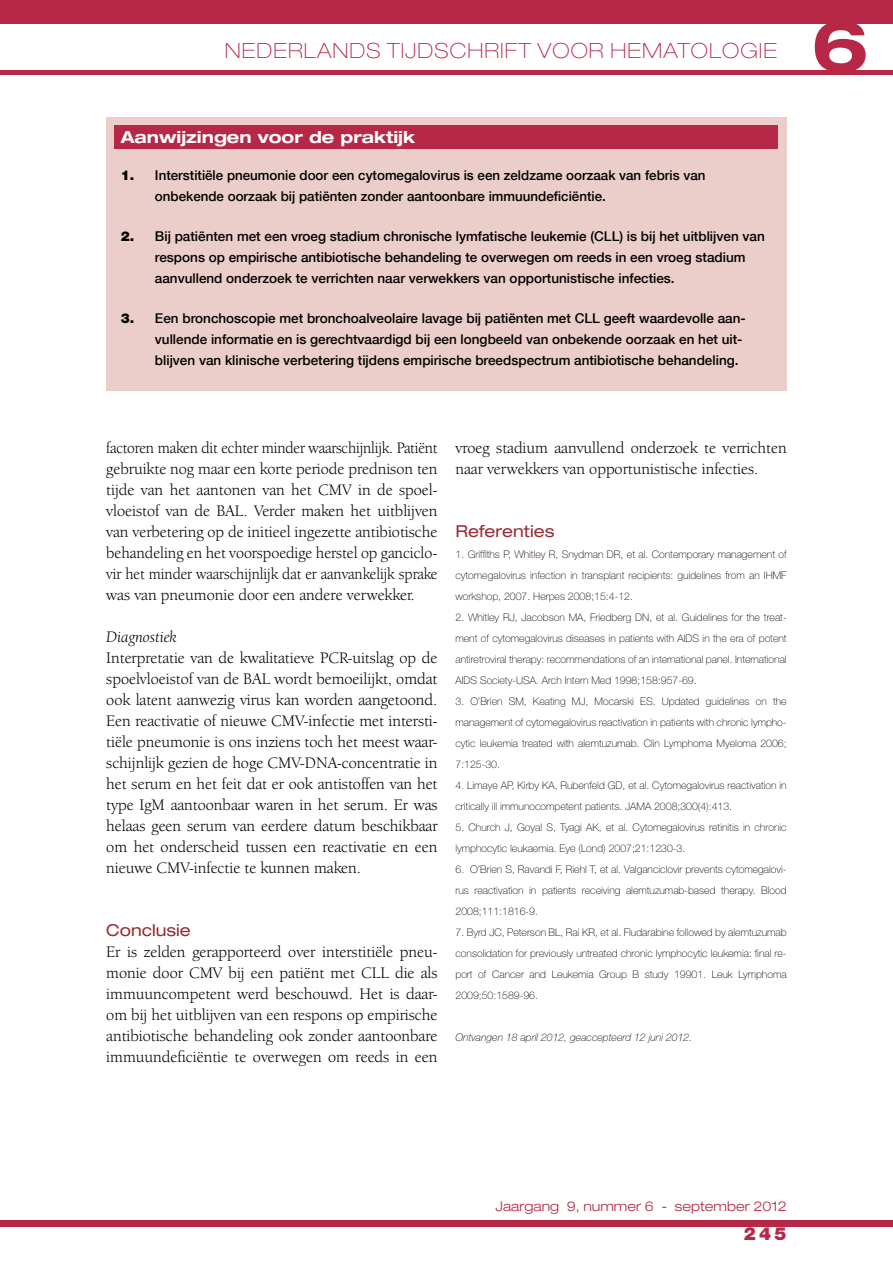
<style>
.page{position:relative;width:893px;height:1263px;background:#fff}
.page>*{position:absolute;margin:0;border:0;box-sizing:border-box;transform-origin:0 0}
.t1{font:700 expanded 70.5px "Helvetica Neue LT Std";color:#b72847}
.t2{font:100 expanded 21px "Helvetica Neue LT Std";letter-spacing:.05em;color:#b72847}
.t3{font:900 18px "Helvetica Neue LT Std";color:#b72847}
.t4{font:16.5px/21px "Berkeley Oldstyle IT Cby BT";color:#000;text-align:justify}
.t5{font:16.5px/21px "Berkeley Oldstyle IT Cby BT";color:#000;text-align:justify;scale:.95 1}
.t6{font:700 expanded 16.5px "Helvetica Neue LT Std";color:#fff}
.t7{font:expanded 16.5px "Helvetica Neue LT Std";color:#962e34}
.t8{font:italic 16.5px "Berkeley Oldstyle IT Cby BT";color:#000}
.t9{font:500 13.5px/21px "Helvetica Neue";color:#000}
.t10{font:300 expanded 13.5px "Helvetica Neue LT Std";color:#b72847}
.t11{font:100 10.5px/21px "Helvetica Neue LT Std";color:#000;text-align:justify}
.t12{font:italic 100 10.5px "Helvetica Neue LT Std";color:#000}
.s1{font-family:"Helvetica Neue LT Std";font-weight:900}
</style>
<div class="page">
<div style="left:0;top:0;width:893px;height:23px;background:#b72847"></div>
<div style="left:0;top:1220px;width:893px;height:7px;background:#b72847"></div>
<hr style="left:0;top:70px;width:893px;height:4px;background:#b72847">
<div style="left:106px;top:117px;width:681px;height:273px;background:#ebcec9"></div>
<div style="left:115px;top:126px;width:663px;height:23px;background:#b72847"></div>
<h2 class="t2" style="left:225px;top:38px;width:554px">NEDERLANDS TIJDSCHRIFT VOOR HEMATOLOGIE</h2>
<h3 class="t6" style="left:121px;top:127px;width:296px">Aanwijzingen voor de praktijk</h3>
<p class="t9" style="left:155px;top:164px;width:552px;text-indent:-34px"><span class="s1">1.</span> Interstitiële pneumonie door een cytomegalovirus is een zeldzame oorzaak van febris van onbekende oorzaak bij patiënten zonder aantoonbare immuundeficiëntie.</p>
<p class="t9" style="left:155px;top:226px;width:611px;text-indent:-34px"><span class="s1">2.</span> Bij patiënten met een vroeg stadium chronische lymfatische leukemie (CLL) is bij het uitblijven van respons op empirische antibiotische behandeling te overwegen om reeds in een vroeg stadium aanvullend onderzoek te verrichten naar verwekkers van opportunistische infecties.</p>
<p class="t9" style="left:155px;top:308px;width:592px;text-indent:-34px"><span class="s1">3.</span> Een bronchoscopie met bronchoalveolaire lavage bij patiënten met CLL geeft waardevolle aan&shy;vullende informatie en is gerechtvaardigd bij een longbeeld van onbekende oorzaak en het uit&shy;blijven van klinische verbetering tijdens empirische breedspectrum antibiotische behandeling.</p>
<h1 class="t1" style="left:811px;top:2px;width:59px">6</h1>
<p class="t5" style="left:106px;top:437px;width:350px">factoren maken dit echter minder waarschijnlijk. Patiënt gebruikte nog maar een korte periode prednison ten tijde van het aantonen van het CMV in de spoel&shy;vloeistof van de BAL. Verder maken het uitblijven van verbetering op de initieel ingezette antibiotische behandeling en het voorspoedige herstel op ganciclo&shy;vir het minder waarschijnlijk dat er aanvankelijk sprake was van pneumonie door een andere verwekker.</p>
<h3 class="t8" style="left:106px;top:627px;width:72px">Diagnostiek</h3>
<p class="t4" style="left:106px;top:647px;width:333px">Interpretatie van de kwalitatieve PCR-uitslag op de spoelvloeistof van de BAL wordt bemoeilijkt, omdat ook latent aanwezig virus kan worden aangetoond.<br>Een reactivatie of nieuwe CMV-infectie met intersti&shy;tiële pneumonie is ons inziens toch het meest waar&shy;schijnlijk gezien de hoge CMV-DNA-concentratie in het serum en het feit dat er ook antistoffen van het type IgM aantoonbaar waren in het serum. Er was helaas geen serum van eerdere datum beschikbaar om het onderscheid tussen een reactivatie en een nieuwe CMV-infectie te kunnen maken.</p>
<h3 class="t7" style="left:106px;top:920px;width:86px">Conclusie</h3>
<p class="t4" style="left:106px;top:941px;width:333px">Er is zelden gerapporteerd over interstitiële pneu&shy;monie door CMV bij een patiënt met CLL die als immuuncompetent werd beschouwd. Het is daar&shy;om bij het uitblijven van een respons op empirische antibiotische behandeling ook zonder aantoonbare immuundeficiëntie te overwegen om reeds in een</p>
<h3 class="t4" style="left:455px;top:437px;width:333px">vroeg stadium aanvullend onderzoek te verrichten naar verwekkers van opportunistische infecties.</h3>
<h3 class="t7" style="left:455px;top:521px;width:101px">Referenties</h3>
<p class="t11" style="left:455px;top:544px;width:333px">1. Griffiths P, Whitley R, Snydman DR, et al. Contemporary management of cytomegalovirus infection in transplant recipients: guidelines from an IHMF workshop, 2007. Herpes 2008;15:4-12.</p>
<p class="t11" style="left:455px;top:607px;width:333px">2. Whitley RJ, Jacobson MA, Friedberg DN, et al. Guidelines for the treat&shy;ment of cytomegalovirus diseases in patients with AIDS in the era of potent antiretroviral therapy: recommendations of an international panel. International AIDS Society-USA. Arch Intern Med 1998;158:957-69.</p>
<p class="t11" style="left:455px;top:691px;width:333px">3. O’Brien SM, Keating MJ, Mocarski ES. Updated guidelines on the management of cytomegalovirus reactivation in patients with chronic lympho&shy;cytic leukemia treated with alemtuzumab. Clin Lymphoma Myeloma 2006; 7:125-30.</p>
<p class="t11" style="left:455px;top:775px;width:333px">4. Limaye AP, Kirby KA, Rubenfeld GD, et al. Cytomegalovirus reactivation in critically ill immunocompetent patients. JAMA 2008;300(4):413.</p>
<p class="t11" style="left:455px;top:817px;width:333px">5. Church J, Goyal S, Tyagi AK, et al. Cytomegalovirus retinitis in chronic lymphocytic leukaemia. Eye (Lond) 2007;21:1230-3.</p>
<p class="t11" style="left:455px;top:859px;width:333px">6. O’Brien S, Ravandi F, Riehl T, et al. Valganciclovir prevents cytomegalovi&shy;rus reactivation in patients receiving alemtuzumab-based therapy. Blood 2008;111:1816-9.</p>
<p class="t11" style="left:455px;top:922px;width:333px">7. Byrd JC, Peterson BL, Rai KR, et al. Fludarabine followed by alemtuzumab consolidation for previously untreated chronic lymphocytic leukemia: final re&shy;port of Cancer and Leukemia Group B study 19901. Leuk Lymphoma 2009;50:1589-96.</p>
<p class="t12" style="left:455px;top:1031px;width:238px">Ontvangen 18 april 2012, geaccepteerd 12 juni 2012.</p>
<p class="t10" style="left:495px;top:1198px;width:293px">Jaargang 9, nummer 6 - september 2012</p>
<h3 class="t3" style="left:744px;top:1222px;width:44px">245</h3>
</div>
